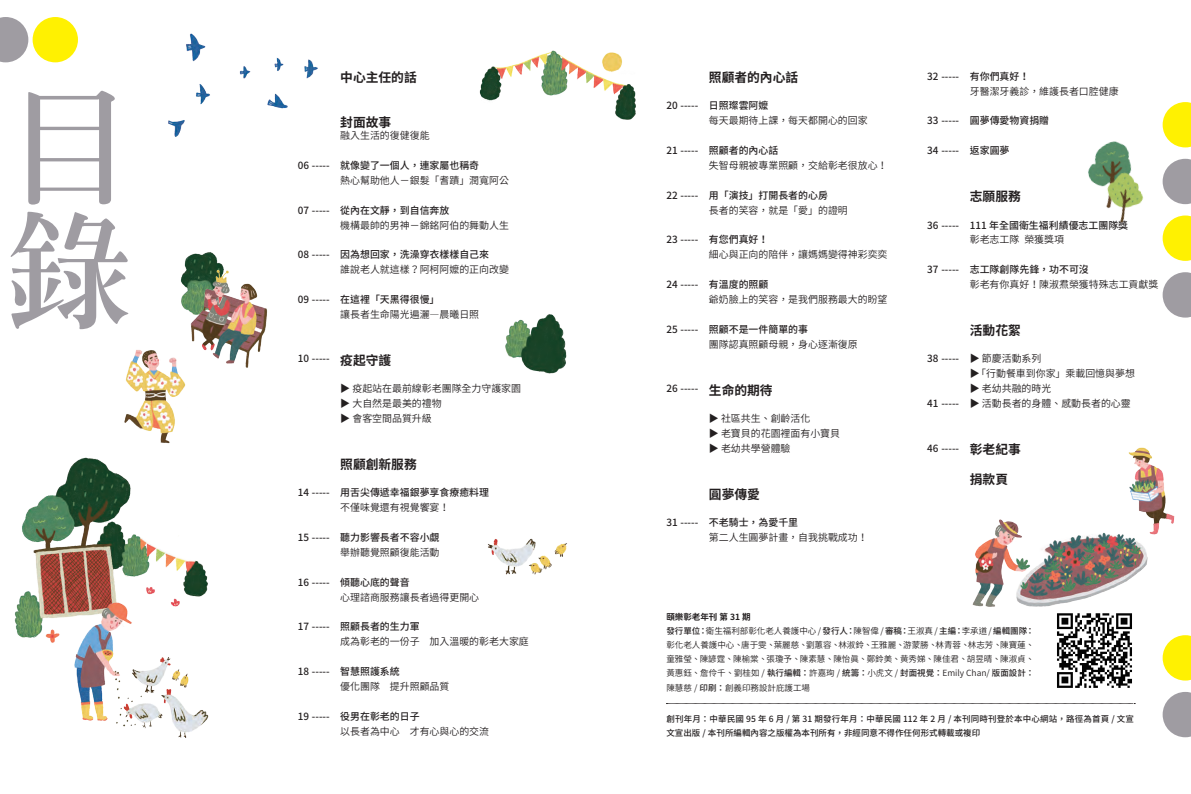
<style>
.page{position:relative;width:1191px;height:794px;background:#fff}
.page>*{position:absolute;margin:0;border:0;box-sizing:border-box;transform-origin:0 0}
.t1{font:800 123.3px/123.4px "AR Ming B5";color:#9f9ca2}
.t2{font:700 12.8px "Noto Sans CJ Ktc";color:#231f20}
.t3{font:600 9.9px/14.9px "Noto Sans CJ Ktc";color:#231f20}
.t4{font:500 9.9px "Noto Sans CJ Ktc";color:#231f20}
.t5{font:600 8.5px/14.2px "Noto Sans CJ Ktc";color:#231f20}
.t6{font:500 8.5px/14.2px "Noto Sans CJ Ktc";color:#231f20}
.s1{font-weight:700}
.s2{font-weight:500}
</style>
<div class="page">
<div style="left:33px;top:17px;width:45px;height:45px;background:#fff101;border-radius:50%"></div>
<svg style="left:0;top:17px;width:28px;height:45px"></svg>
<svg style="left:1162px;top:635px;width:29px;height:45px"></svg>
<svg style="left:1162px;top:102px;width:29px;height:45px"></svg>
<svg style="left:1162px;top:215px;width:29px;height:46px"></svg>
<svg style="left:1162px;top:692px;width:29px;height:45px"></svg>
<svg style="left:1162px;top:159px;width:29px;height:45px"></svg>
<svg style="left:1162px;top:272px;width:29px;height:45px"></svg>
<img style="left:1057px;top:613px;width:75px;height:75px">
<svg style="left:666px;top:703px;width:469px;height:1px"></svg>
<img style="left:505px;top:314px;width:62px;height:60px">
<img style="left:972px;top:519px;width:47px;height:88px">
<img style="left:1128px;top:447px;width:47px;height:88px">
<img style="left:14px;top:457px;width:194px;height:186px">
<img style="left:180px;top:252px;width:43px;height:58px">
<img style="left:1088px;top:141px;width:55px;height:82px">
<img style="left:1013px;top:530px;width:135px;height:77px">
<img style="left:168px;top:33px;width:150px;height:104px">
<img style="left:479px;top:50px;width:157px;height:70px">
<img style="left:69px;top:597px;width:140px;height:141px">
<img style="left:488px;top:538px;width:79px;height:37px">
<img style="left:124px;top:350px;width:62px;height:94px">
<img style="left:188px;top:266px;width:80px;height:102px">
<h1 class="t1" style="left:9px;top:85px;width:121px">目錄</h1>
<p class="t4" style="left:298px;top:160px;width:33px">06 -----</p>
<p class="t4" style="left:298px;top:204px;width:33px">07 -----</p>
<p class="t4" style="left:298px;top:249px;width:33px">08 -----</p>
<p class="t4" style="left:298px;top:294px;width:33px">09 -----</p>
<p class="t4" style="left:298px;top:353px;width:33px">10 -----</p>
<p class="t4" style="left:298px;top:487px;width:33px">14 -----</p>
<p class="t4" style="left:298px;top:532px;width:33px">15 -----</p>
<p class="t4" style="left:298px;top:576px;width:33px">16 -----</p>
<p class="t4" style="left:298px;top:621px;width:33px">17 -----</p>
<p class="t4" style="left:298px;top:666px;width:33px">18 -----</p>
<p class="t4" style="left:298px;top:710px;width:33px">19 -----</p>
<p class="t2" style="left:340px;top:70px;width:78px">中心主任的話</p>
<p class="t2" style="left:340px;top:115px;width:53px">封面故事</p>
<p class="t3" style="left:340px;top:128px;width:91px">融入生活的復健復能</p>
<p class="t4" style="left:340px;top:160px;width:140px">就像變了一個人，連家屬也稱奇</p>
<p class="t3" style="left:340px;top:173px;width:170px">熱心幫助他人－銀髮「耆蹟」潤寬阿公</p>
<p class="t4" style="left:340px;top:204px;width:111px">從內在文靜，到自信奔放</p>
<p class="t3" style="left:340px;top:218px;width:170px">機構最帥的男神－錦銘阿伯的舞動人生</p>
<p class="t4" style="left:340px;top:249px;width:150px">因為想回家，洗澡穿衣樣樣自己來</p>
<p class="t3" style="left:340px;top:262px;width:170px">誰說老人就這樣？阿柯阿嬤的正向改變</p>
<p class="t4" style="left:340px;top:294px;width:101px">在這裡「天黑得很慢」</p>
<p class="t3" style="left:340px;top:307px;width:140px">讓長者生命陽光遍灑—晨曦日照</p>
<p class="t2" style="left:340px;top:353px;width:53px">疫起守護</p>
<p class="t3" style="left:340px;top:381px;width:182px">▶ 疫起站在最前線彰老團隊全力守護家園▶ 大自然是最美的禮物<br>▶ 會客空間品質升級</p>
<p class="t2" style="left:340px;top:457px;width:78px">照顧創新服務</p>
<p class="t4" style="left:340px;top:487px;width:150px">用舌尖傳遞幸福銀夢享食療癒料理</p>
<p class="t3" style="left:340px;top:500px;width:111px">不僅味覺還有視覺饗宴！</p>
<p class="t4" style="left:340px;top:532px;width:101px">聽力影響長者不容小覷</p>
<p class="t3" style="left:340px;top:545px;width:101px">舉辦聽覺照顧復能活動</p>
<p class="t4" style="left:340px;top:576px;width:71px">傾聽心底的聲音</p>
<p class="t3" style="left:340px;top:590px;width:140px">心理諮商服務讓長者過得更開心</p>
<p class="t4" style="left:340px;top:621px;width:81px">照顧長者的生力軍</p>
<p class="t3" style="left:340px;top:634px;width:190px">成為彰老的一份子 加入溫暖的彰老大家庭</p>
<p class="t4" style="left:340px;top:666px;width:61px">智慧照護系統</p>
<p class="t3" style="left:340px;top:679px;width:111px">優化團隊 提升照顧品質</p>
<p class="t4" style="left:340px;top:710px;width:81px">役男在彰老的日子</p>
<p class="t3" style="left:340px;top:724px;width:150px">以長者為中心 才有心與心的交流</p>
<p class="t4" style="left:666px;top:100px;width:33px">20 -----</p>
<p class="t4" style="left:666px;top:145px;width:33px">21 -----</p>
<p class="t4" style="left:666px;top:189px;width:33px">22 -----</p>
<p class="t4" style="left:666px;top:234px;width:33px">23 -----</p>
<p class="t4" style="left:666px;top:279px;width:33px">24 -----</p>
<p class="t4" style="left:666px;top:323px;width:33px">25 -----</p>
<p class="t4" style="left:666px;top:383px;width:33px">26 -----</p>
<p class="t4" style="left:666px;top:517px;width:33px">31 -----</p>
<p class="t2" style="left:709px;top:70px;width:91px">照顧者的內心話</p>
<p class="t4" style="left:709px;top:100px;width:61px">日照璨雲阿嬤</p>
<p class="t3" style="left:709px;top:113px;width:160px">每天最期待上課，每天都開心的回家</p>
<p class="t4" style="left:709px;top:145px;width:71px">照顧者的內心話</p>
<p class="t3" style="left:709px;top:158px;width:180px">失智母親被專業照顧，交給彰老很放心！</p>
<p class="t4" style="left:709px;top:189px;width:121px">用「演技」打開長者的心房</p>
<p class="t3" style="left:709px;top:203px;width:140px">長者的笑容，就是「愛」的證明</p>
<p class="t4" style="left:709px;top:234px;width:61px">有您們真好！</p>
<p class="t3" style="left:709px;top:247px;width:180px">細心與正向的陪伴，讓媽媽變得神彩奕奕</p>
<p class="t4" style="left:709px;top:279px;width:61px">有溫度的照顧</p>
<p class="t3" style="left:709px;top:292px;width:180px">爺奶臉上的笑容，是我們服務最大的盼望</p>
<p class="t4" style="left:709px;top:323px;width:101px">照顧不是一件簡單的事</p>
<p class="t3" style="left:709px;top:337px;width:150px">團隊認真照顧母親，身心逐漸復原</p>
<p class="t2" style="left:709px;top:383px;width:65px">生命的期待</p>
<p class="t3" style="left:709px;top:411px;width:133px">▶ 社區共生、創齡活化<br>▶ 老寶貝的花園裡面有小寶貝▶ 老幼共學營體驗</p>
<p class="t2" style="left:709px;top:487px;width:53px">圓夢傳愛</p>
<p class="t4" style="left:709px;top:517px;width:91px">不老騎士，為愛千里</p>
<p class="t3" style="left:709px;top:530px;width:160px">第二人生圓夢計畫，自我挑戰成功！</p>
<p class="t4" style="left:927px;top:70px;width:33px">32 -----</p>
<p class="t4" style="left:927px;top:115px;width:33px">33 -----</p>
<p class="t4" style="left:927px;top:145px;width:33px">34 -----</p>
<p class="t4" style="left:927px;top:219px;width:33px">36 -----</p>
<p class="t4" style="left:927px;top:264px;width:33px">37 -----</p>
<p class="t4" style="left:927px;top:353px;width:33px">38 -----</p>
<p class="t4" style="left:927px;top:398px;width:33px">41 -----</p>
<p class="t4" style="left:927px;top:442px;width:33px">46 -----</p>
<p class="t4" style="left:969px;top:70px;width:61px">有你們真好！</p>
<p class="t3" style="left:969px;top:84px;width:150px">牙醫潔牙義診，維護長者口腔健康</p>
<p class="t4" style="left:969px;top:115px;width:81px">圓夢傳愛物資捐贈</p>
<p class="t4" style="left:969px;top:145px;width:41px">返家圓夢</p>
<p class="t2" style="left:969px;top:189px;width:53px">志願服務</p>
<p class="t4" style="left:969px;top:219px;width:160px">111 年全國衛生福利績優志工團隊獎</p>
<p class="t3" style="left:969px;top:232px;width:96px">彰老志工隊 榮獲獎項</p>
<p class="t4" style="left:969px;top:264px;width:121px">志工隊創隊先鋒，功不可沒</p>
<p class="t3" style="left:969px;top:277px;width:190px">彰老有你真好！陳淑焄榮獲特殊志工貢獻獎</p>
<p class="t2" style="left:969px;top:323px;width:53px">活動花絮</p>
<p class="t3" style="left:969px;top:351px;width:167px">▶ 節慶活動系列<br>▶ 「行動餐車到你家」乘載回憶與夢想▶ 老幼共融的時光<br>▶ 活動長者的身體、感動長者的心靈</p>
<p class="t2" style="left:969px;top:442px;width:53px">彰老紀事</p>
<p class="t2" style="left:969px;top:472px;width:40px">捐款頁</p>
<p class="t5" style="left:666px;top:609px;width:369px"><span class="s1">頤樂彰老年刊 第 31 期<br></span><span class="s2">發行單位：</span>衛生福利部彰化老人養護中心 / <span class="s2">發行人：</span>陳智偉 / <span class="s2">審稿：</span>王淑真 / <span class="s2">主編：</span>李承道 / <span class="s2">編輯團隊：</span>彰化老人養護中心、唐于雯、葉麗慈、劉蕙容、林淑鈴、王雅麗、游蒙勝、林青蓉、林志芳、陳寶蓮、童雅瑩、陳諺霆、陳榆棠、張瓊予、陳素慧、陳怡眞、鄭鈴美、黄秀娣、陳佳君、胡昱晴、陳淑貞、黃惠鈺、詹伶千、劉桂如 / <span class="s2">執行編輯：</span>許嘉珣 / <span class="s2">統籌：</span>小虎文 / <span class="s2">封面視覺：</span>Emily Chan/ <span class="s2">版面設計：</span>陳慧慈 / <span class="s2">印刷：</span>創義印務設計庇護工場</p>
<p class="t6" style="left:666px;top:712px;width:469px">創刊年月：中華民國 95 年 6 月 / 第 31 期發行年月：中華民國 112 年 2 月 / 本刊同時刊登於本中心網站，路徑為首頁 / 文宣文宣出版 / 本刊所編輯內容之版權為本刊所有，非經同意不得作任何形式轉載或複印</p>
</div>
